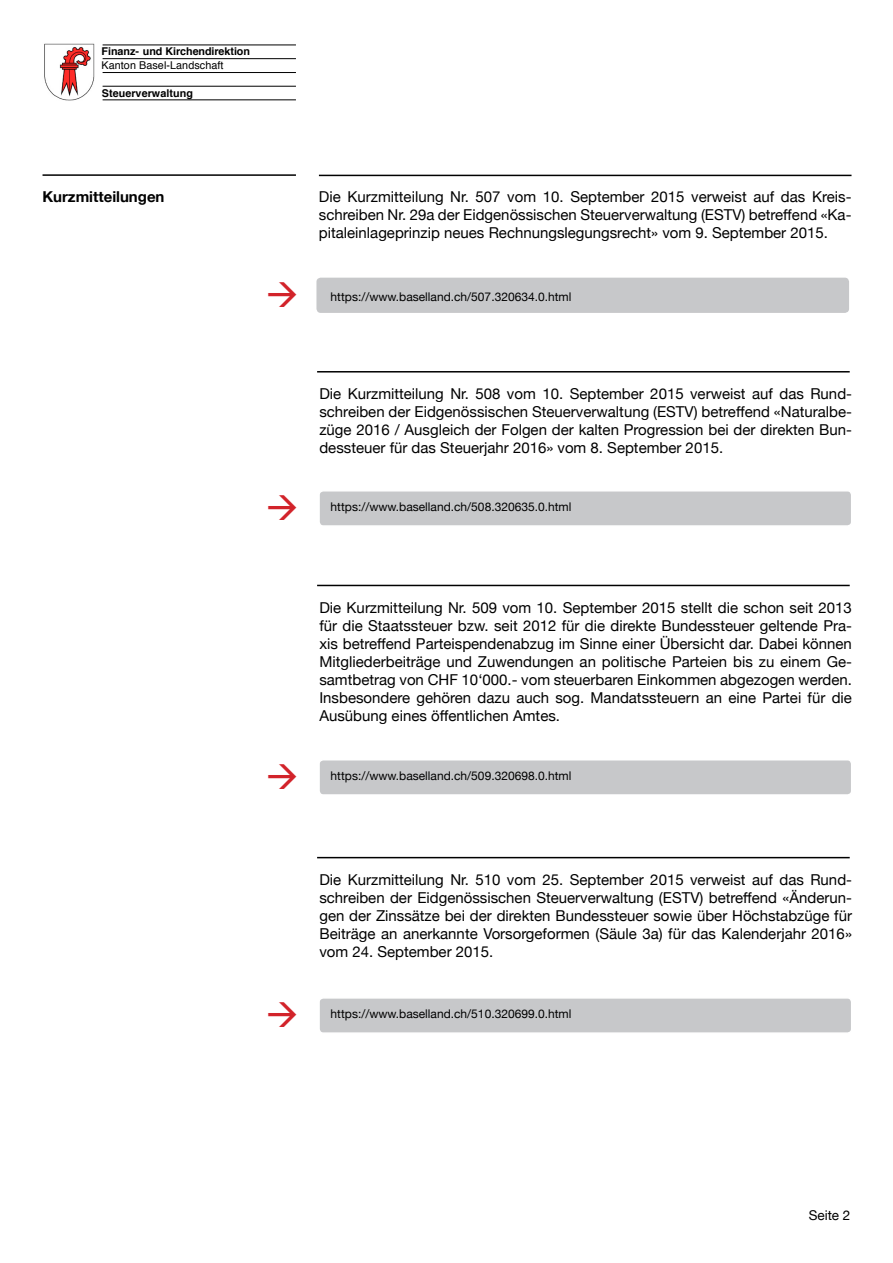
<style>
.page{position:relative;width:893px;height:1263px;background:#fff}
.page>*{position:absolute;margin:0;border:0;box-sizing:border-box;transform-origin:0 0}
.t1{font:15px/18px "Helvetica Neue";color:#000;text-align:justify}
.t2{font:700 15px "Helvetica Neue";color:#000}
.t3{font:13.5px "Helvetica Neue";color:#000}
.t4{font:12px "Helvetica Neue";color:#000}
.t5{font:700 10.8px "Helvetica";color:#000}
.t6{font:10.8px "Helvetica";letter-spacing:.01em;color:#000}
.s1{color:#d2232a}
</style>
<div class="page">
<img style="left:44px;top:43px;width:51px;height:58px">
<hr style="left:103px;top:100px;width:193px;height:1px;background:#000">
<hr style="left:103px;top:86px;width:193px;height:1px;background:#000">
<hr style="left:103px;top:72px;width:193px;height:1px;background:#000">
<hr style="left:103px;top:58px;width:193px;height:1px;background:#000">
<hr style="left:103px;top:45px;width:193px;height:1px;background:#000">
<hr style="left:319px;top:175px;width:532px;height:1px;background:#000">
<hr style="left:43px;top:174px;width:253px;height:2px;background:#000">
<hr style="left:317px;top:371px;width:533px;height:1px;background:#000">
<div style="left:319px;top:491px;width:533px;height:35px;background:#c7c8ca;border-radius:4px"></div>
<div style="left:318px;top:490px;width:534px;height:37px;border:2px solid #fff;border-radius:4px"></div>
<div style="left:318px;top:277px;width:534px;height:37px;border:2px solid #fff;border-radius:4px"></div>
<hr style="left:317px;top:585px;width:533px;height:1px;background:#000">
<div style="left:319px;top:760px;width:533px;height:35px;background:#c7c8ca;border-radius:4px"></div>
<div style="left:318px;top:759px;width:534px;height:37px;border:2px solid #fff;border-radius:4px"></div>
<hr style="left:317px;top:857px;width:533px;height:1px;background:#000">
<div style="left:319px;top:998px;width:533px;height:35px;background:#c7c8ca;border-radius:4px"></div>
<div style="left:318px;top:997px;width:534px;height:37px;border:2px solid #fff;border-radius:4px"></div>
<div style="left:316px;top:278px;width:533px;height:35px;background:#c7c8ca;border-radius:4px"></div>
<p class="t5" style="left:101px;top:43px;width:150px">Finanz- und Kirchendirektion</p>
<p class="t6" style="left:101px;top:57px;width:124px">Kanton Basel-Landschaft</p>
<p class="t5" style="left:102px;top:84px;width:93px">Steuerverwaltung</p>
<p class="t2" style="left:42px;top:185px;width:124px">Kurzmitteilungen</p>
<p class="t1" style="left:319px;top:188px;width:534px">Die Kurzmitteilung Nr. 507 vom 10. September 2015 verweist auf das Kreis&shy;schreiben Nr. 29a der Eidgenössischen Steuerverwaltung (ESTV) betreffend «Ka&shy;pitaleinlageprinzip neues Rechnungslegungsrecht» vom 9. September 2015.</p>
<p class="t4" style="left:331px;top:288px;width:242px">https://www.baselland.ch/507.320634.0.html</p>
<p class="t1" style="left:319px;top:385px;width:534px">Die Kurzmitteilung Nr. 508 vom 10. September 2015 verweist auf das Rund&shy;schreiben der Eidgenössischen Steuerverwaltung (ESTV) betreffend «Naturalbe&shy;züge 2016 / Ausgleich der Folgen der kalten Progression bei der direkten Bun&shy;dessteuer für das Steuerjahr 2016» vom 8. September 2015.</p>
<p class="t4" style="left:266px;top:498px;width:307px"><span class="s1">→</span> https://www.baselland.ch/508.320635.0.html</p>
<p class="t1" style="left:319px;top:599px;width:534px">Die Kurzmitteilung Nr. 509 vom 10. September 2015 stellt die schon seit 2013 für die Staatssteuer bzw. seit 2012 für die direkte Bundessteuer geltende Pra&shy;xis betreffend Parteispendenabzug im Sinne einer Übersicht dar. Dabei können Mitgliederbeiträge und Zuwendungen an politische Parteien bis zu einem Ge&shy;samtbetrag von CHF 10‘000.- vom steuerbaren Einkommen abgezogen werden.<br>Insbesondere gehören dazu auch sog. Mandatssteuern an eine Partei für die Ausübung eines öffentlichen Amtes.</p>
<p class="t4" style="left:266px;top:767px;width:307px"><span class="s1">→</span> https://www.baselland.ch/509.320698.0.html</p>
<p class="t1" style="left:319px;top:871px;width:534px">Die Kurzmitteilung Nr. 510 vom 25. September 2015 verweist auf das Rund&shy;schreiben der Eidgenössischen Steuerverwaltung (ESTV) betreffend «Änderun&shy;gen der Zinssätze bei der direkten Bundessteuer sowie über Höchstabzüge für Beiträge an anerkannte Vorsorgeformen (Säule 3a) für das Kalenderjahr 2016» vom 24. September 2015.</p>
<p class="t4" style="left:266px;top:1005px;width:307px"><span class="s1">→</span> https://www.baselland.ch/510.320699.0.html</p>
<p class="t3" style="left:809px;top:1205px;width:43px">Seite 2</p>
</div>
